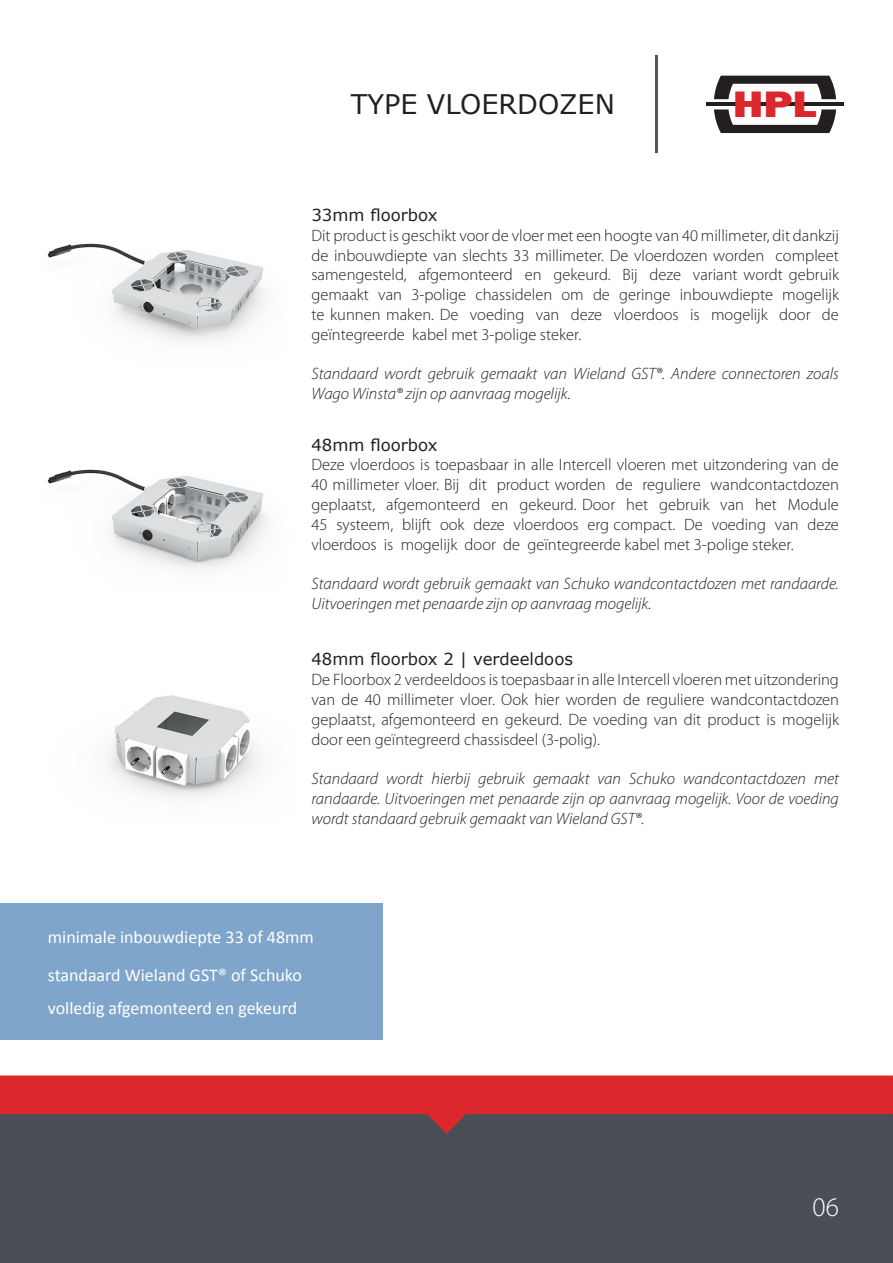
<style>
.page{position:relative;width:893px;height:1263px;background:#fff}
.page>*{position:absolute;margin:0;border:0;box-sizing:border-box;transform-origin:0 0}
.t1{font:800 37.95px "Franklin Gothic";color:#dc272d;scale:1.19 1}
.Paragraph_Style_1{font:27px "Verdana";color:#231f20}
.t2{font:300 27px "Myriad Pro";color:#fff}
.Paragraph_Style_1-2{font:18px "Calibri";color:#fff}
.Paragraph_Style_1-3{font:300 16.5px/19.8px "Myriad Pro";color:#231f20;text-align:justify}
.Paragraph_Style_1-4{font:italic 300 16.5px/19.8px "Myriad Pro";color:#231f20}
.Paragraph_Style_1-5{font:16.5px "Verdana";color:#231f20}
</style>
<div class="page">
<img style="left:47px;top:469px;width:221px;height:100px">
<img style="left:47px;top:243px;width:218px;height:98px">
<div style="left:0;top:1104px;width:893px;height:158px;background:#4a4f55"></div>
<svg style="left:0;top:1075px;width:893px;height:59px;fill:#dc272d"></svg>
<hr style="left:707px;top:103px;width:137px;height:3px;background:#231f20">
<svg style="left:714px;top:109px;width:122px;height:24px"></svg>
<svg style="left:714px;top:76px;width:122px;height:23px"></svg>
<hr style="left:655px;top:56px;width:3px;height:97px;background:#54575a">
<div style="left:0;top:904px;width:383px;height:136px;background:#80a5cb"></div>
<img style="left:108px;top:695px;width:150px;height:102px">
<p class="Paragraph_Style_1" style="left:351px;top:86px;width:265px">TYPE VLOERDOZEN</p>
<p class="t1" style="left:733px;top:80px;width:72px">HPL</p>
<p class="Paragraph_Style_1-5" style="left:311px;top:204px;width:128px">33mm floorbox</p>
<p class="Paragraph_Style_1-3" style="left:311px;top:226px;width:529px">Dit product is geschikt voor de vloer met een hoogte van 40 millimeter, dit dankzij de inbouwdiepte van slechts 33 millimeter. De vloerdozen worden compleet samengesteld, afgemonteerd en gekeurd. Bij deze variant wordt gebruik gemaakt van 3-polige chassidelen om de geringe inbouwdiepte mogelijk te kunnen maken. De voeding van deze vloerdoos is mogelijk door de geïntegreerde kabel met 3-polige steker.</p>
<p class="Paragraph_Style_1-4" style="left:311px;top:364px;width:529px">Standaard wordt gebruik gemaakt van Wieland GST®. Andere connectoren zoals<br>Wago Winsta® zijn op aanvraag mogelijk.</p>
<p class="Paragraph_Style_1-5" style="left:311px;top:433px;width:128px">48mm floorbox</p>
<p class="Paragraph_Style_1-3" style="left:311px;top:455px;width:529px">Deze vloerdoos is toepasbaar in alle Intercell vloeren met uitzondering van de 40 millimeter vloer. Bij dit product worden de reguliere wandcontactdozen geplaatst, afgemonteerd en gekeurd. Door het gebruik van het Module 45 systeem, blijft ook deze vloerdoos erg compact. De voeding van deze vloerdoos is mogelijk door de geïntegreerde kabel met 3-polige steker.</p>
<p class="Paragraph_Style_1-4" style="left:311px;top:574px;width:529px">Standaard wordt gebruik gemaakt van Schuko wandcontactdozen met randaarde.<br>Uitvoeringen met penaarde zijn op aanvraag mogelijk.</p>
<p class="Paragraph_Style_1-5" style="left:311px;top:648px;width:263px">48mm floorbox 2 | verdeeldoos</p>
<p class="Paragraph_Style_1-3" style="left:311px;top:670px;width:529px">De Floorbox 2 verdeeldoos is toepasbaar in alle Intercell vloeren met uitzondering van de 40 millimeter vloer. Ook hier worden de reguliere wandcontactdozen geplaatst, afgemonteerd en gekeurd. De voeding van dit product is mogelijk door een geïntegreerd chassisdeel (3-polig).</p>
<p class="Paragraph_Style_1-4" style="left:311px;top:769px;width:529px;text-align:justify">Standaard wordt hierbij gebruik gemaakt van Schuko wandcontactdozen met randaarde. Uitvoeringen met penaarde zijn op aanvraag mogelijk. Voor de voeding wordt standaard gebruik gemaakt van Wieland GST®.</p>
<p class="Paragraph_Style_1-2" style="left:48px;top:924px;width:268px">minimale inbouwdiepte 33 of 48mm</p>
<p class="Paragraph_Style_1-2" style="left:48px;top:962px;width:256px">standaard Wieland GST® of Schuko</p>
<p class="Paragraph_Style_1-2" style="left:48px;top:995px;width:251px">volledig afgemonteerd en gekeurd</p>
<p class="t2" style="left:813px;top:1192px;width:28px">06</p>
</div>
